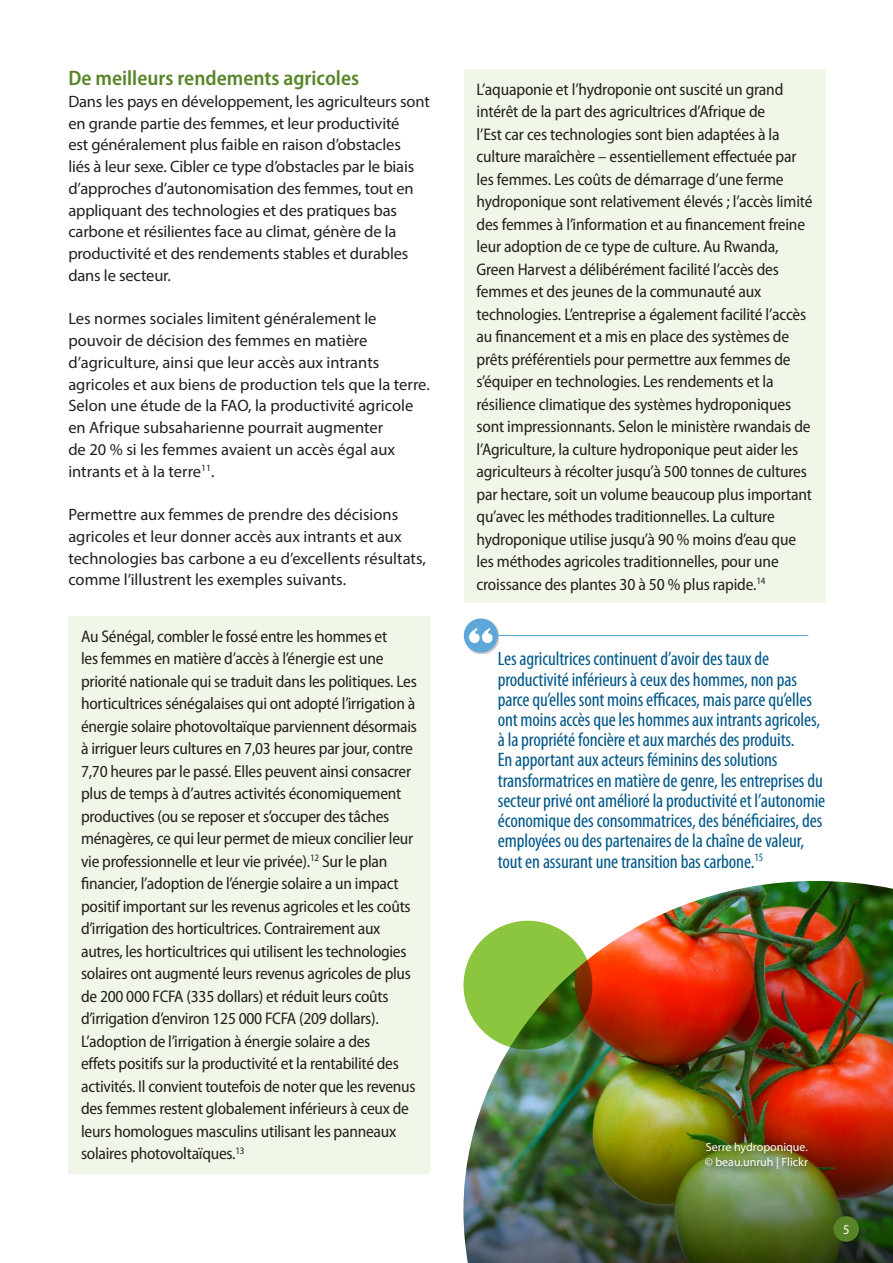
<style>
.page{position:relative;width:893px;height:1263px;background:#fff}
.page>*{position:absolute;margin:0;border:0;box-sizing:border-box;transform-origin:0 0}
.t1{font:600 semi-condensed 21px "Myriad Pro";color:#588527}
.t2{font:condensed 19.5px/20.2px "Myriad Pro";letter-spacing:-.005em;color:#005789}
.t3{font:semi-condensed 16.8px/22.5px "Myriad Pro";letter-spacing:-.015em;color:#231f20}
.t4{font:16.5px/21.8px "Myriad Pro";letter-spacing:-.005em;color:#231f20}
.t5{font:semi-condensed 13.5px "Myriad Pro";color:#fff}
.t6{font:12px/15px "Myriad Pro";color:#fff}
</style>
<div class="page">
<img style="left:467px;top:881px;width:426px;height:224px">
<img style="left:463px;top:1105px;width:430px;height:158px">
<svg style="left:463px;top:921px;width:129px;height:128px;background:#76a730"></svg>
<div style="left:68px;top:616px;width:362px;height:558px;background:#f1f7e8"></div>
<div style="left:464px;top:69px;width:361px;height:533px;background:#f1f7e8"></div>
<div style="left:464px;top:619px;width:35px;height:35px;background:#231f20;opacity:.25"></div>
<div style="left:464px;top:618px;width:34px;height:34px;background:#5da7d9;border-radius:50%"></div>
<svg style="left:469px;top:628px;width:23px;height:15px"></svg>
<hr style="left:494px;top:635px;width:314px;height:1px;background:#5da7d9">
<div style="left:696px;top:1134px;width:120px;height:43px;background:#231f20;opacity:.75"></div>
<div style="left:833px;top:1216px;width:26px;height:26px;background:#588527;border-radius:50%"></div>
<p class="t1" style="left:68px;top:66px;width:292px">De meilleurs rendements agricoles</p>
<p class="t4" style="left:68px;top:90px;width:363px">Dans les pays en développement, les agriculteurs sont en grande partie des femmes, et leur productivité<br>est généralement plus faible en raison d’obstacles<br>liés à leur sexe. Cibler ce type d’obstacles par le biais d’approches d’autonomisation des femmes, tout en appliquant des technologies et des pratiques bas carbone et résilientes face au climat, génère de la productivité et des rendements stables et durables dans le secteur.</p>
<p class="t4" style="left:68px;top:308px;width:363px">Les normes sociales limitent généralement le pouvoir de décision des femmes en matière d’agriculture, ainsi que leur accès aux intrants agricoles et aux biens de production tels que la terre.<br>Selon une étude de la FAO, la productivité agricole en Afrique subsaharienne pourrait augmenter<br>de 20 % si les femmes avaient un accès égal aux intrants et à la terre<sup>11</sup>.</p>
<p class="t4" style="left:68px;top:503px;width:359px">Permettre aux femmes de prendre des décisions agricoles et leur donner accès aux intrants et aux technologies bas carbone a eu d’excellents résultats, comme l’illustrent les exemples suivants.</p>
<p class="t3" style="left:81px;top:625px;width:337px">Au Sénégal, combler le fossé entre les hommes et<br>les femmes en matière d’accès à l’énergie est une priorité nationale qui se traduit dans les politiques. Les horticultrices sénégalaises qui ont adopté l’irrigation à énergie solaire photovoltaïque parviennent désormais à irriguer leurs cultures en 7,03 heures par jour, contre 7,70 heures par le passé. Elles peuvent ainsi consacrer plus de temps à d’autres activités économiquement productives (ou se reposer et s’occuper des tâches ménagères, ce qui leur permet de mieux concilier leur vie professionnelle et leur vie privée).<sup>12</sup> Sur le plan financier, l’adoption de l’énergie solaire a un impact positif important sur les revenus agricoles et les coûts d’irrigation des horticultrices. Contrairement aux autres, les horticultrices qui utilisent les technologies solaires ont augmenté leurs revenus agricoles de plus de 200 000 FCFA (335 dollars) et réduit leurs coûts d’irrigation d’environ 125 000 FCFA (209 dollars).<br>L’adoption de l’irrigation à énergie solaire a des<br>effets positifs sur la productivité et la rentabilité des activités. Il convient toutefois de noter que les revenus des femmes restent globalement inférieurs à ceux de leurs homologues masculins utilisant les panneaux solaires photovoltaïques.<sup>13</sup></p>
<p class="t3" style="left:477px;top:78px;width:337px">L’aquaponie et l’hydroponie ont suscité un grand intérêt de la part des agricultrices d’Afrique de<br>l’Est car ces technologies sont bien adaptées à la culture maraîchère – essentiellement effectuée par les femmes. Les coûts de démarrage d’une ferme hydroponique sont relativement élevés ; l’accès limité des femmes à l’information et au financement freine leur adoption de ce type de culture. Au Rwanda, Green Harvest a délibérément facilité l’accès des femmes et des jeunes de la communauté aux technologies. L’entreprise a également facilité l’accès au financement et a mis en place des systèmes de prêts préférentiels pour permettre aux femmes de s’équiper en technologies. Les rendements et la résilience climatique des systèmes hydroponiques sont impressionnants. Selon le ministère rwandais de l’Agriculture, la culture hydroponique peut aider les agriculteurs à récolter jusqu’à 500 tonnes de cultures par hectare, soit un volume beaucoup plus important qu’avec les méthodes traditionnelles. La culture hydroponique utilise jusqu’à 90 % moins d’eau que les méthodes agricoles traditionnelles, pour une croissance des plantes 30 à 50 % plus rapide.<sup>14</sup></p>
<p class="t2" style="left:498px;top:648px;width:329px">Les agricultrices continuent d’avoir des taux de productivité inférieurs à ceux des hommes, non pas parce qu’elles sont moins efficaces, mais parce qu’elles ont moins accès que les hommes aux intrants agricoles, à la propriété foncière et aux marchés des produits.<br>En apportant aux acteurs féminins des solutions transformatrices en matière de genre, les entreprises du secteur privé ont amélioré la productivité et l’autonomie économique des consommatrices, des bénéficiaires, des employées ou des partenaires de la chaîne de valeur, tout en assurant une transition bas carbone.<sup>15</sup></p>
<p class="t6" style="left:705px;top:1140px;width:105px">Serre hydroponique. © beau.unruh | Flickr</p>
<p class="t5" style="left:843px;top:1222px;width:8px">5</p>
</div>
